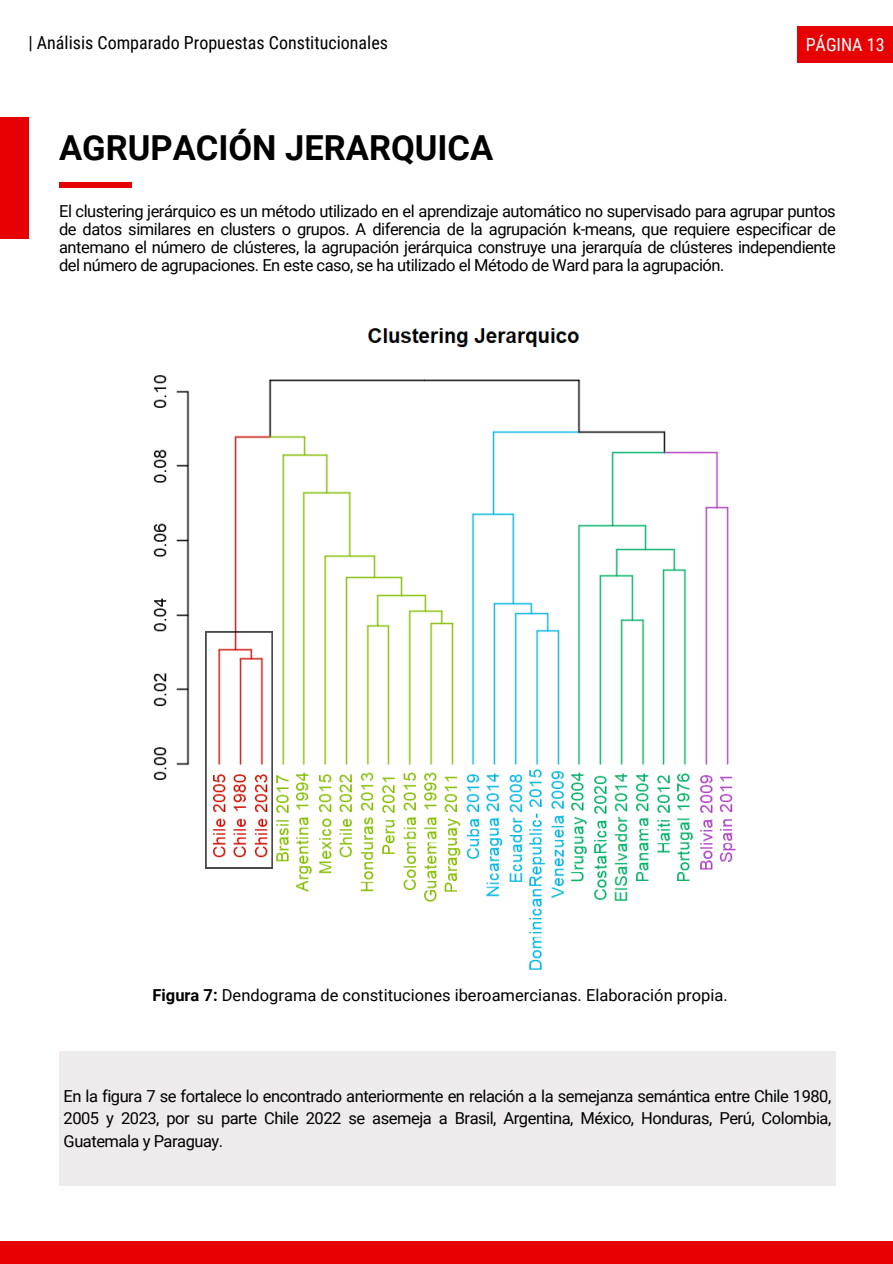
<style>
.page{position:relative;width:893px;height:1264px;background:#fff}
.page>*{position:absolute;margin:0;border:0;box-sizing:border-box;transform-origin:0 0}
.t1{font:700 34.5px "Roboto";color:#000}
.t2{font:18px "Roboto Condensed";color:#000}
.t3{font:18px "Roboto Condensed";color:#fff}
.t4{font:16.5px/18px "Roboto";letter-spacing:-.03em;color:#000;text-align:justify}
.t5{font:16.5px "Roboto";color:#000}
.s1{font-weight:700}
</style>
<div class="page">
<div style="left:796px;top:27px;width:96px;height:36px;background:#e70003"></div>
<div style="left:59px;top:1051px;width:776px;height:134px;background:#edebeb"></div>
<div style="left:0;top:118px;width:28px;height:121px;background:#e70003"></div>
<div style="left:0;top:1241px;width:892px;height:22px;background:#e70003"></div>
<div style="left:59px;top:182px;width:72px;height:6px;background:#e70003"></div>
<img style="left:153px;top:328px;width:583px;height:642px">
<svg style="left:206px;top:631px;width:66px;height:237px"></svg>
<p class="t2" style="left:28px;top:33px;width:361px">| Análisis Comparado Propuestas Constitucionales</p>
<h1 class="t1" style="left:59px;top:128px;width:436px">AGRUPACIÓN JERARQUICA</h1>
<p class="t3" style="left:805px;top:34px;width:80px">PÁGINA 13</p>
<p class="t4" style="left:59px;top:202px;width:778px">El clustering jerárquico es un método utilizado en el aprendizaje automático no supervisado para agrupar puntos de datos similares en clusters o grupos. A diferencia de la agrupación k-means, que requiere especificar de antemano el número de clústeres, la agrupación jerárquica construye una jerarquía de clústeres independiente del número de agrupaciones. En este caso, se ha utilizado el Método de Ward para la agrupación.</p>
<p class="t5" style="left:152px;top:985px;width:576px"><span class="s1">Figura 7:</span> Dendograma de constituciones iberoamercianas. Elaboración propia.</p>
<p class="t4" style="left:64px;top:1084px;width:769px;line-height:22.5px">En la figura 7 se fortalece lo encontrado anteriormente en relación a la semejanza semántica entre Chile 1980, 2005 y 2023, por su parte Chile 2022 se asemeja a Brasil, Argentina, México, Honduras, Perú, Colombia, Guatemala y Paraguay.</p>
</div>
